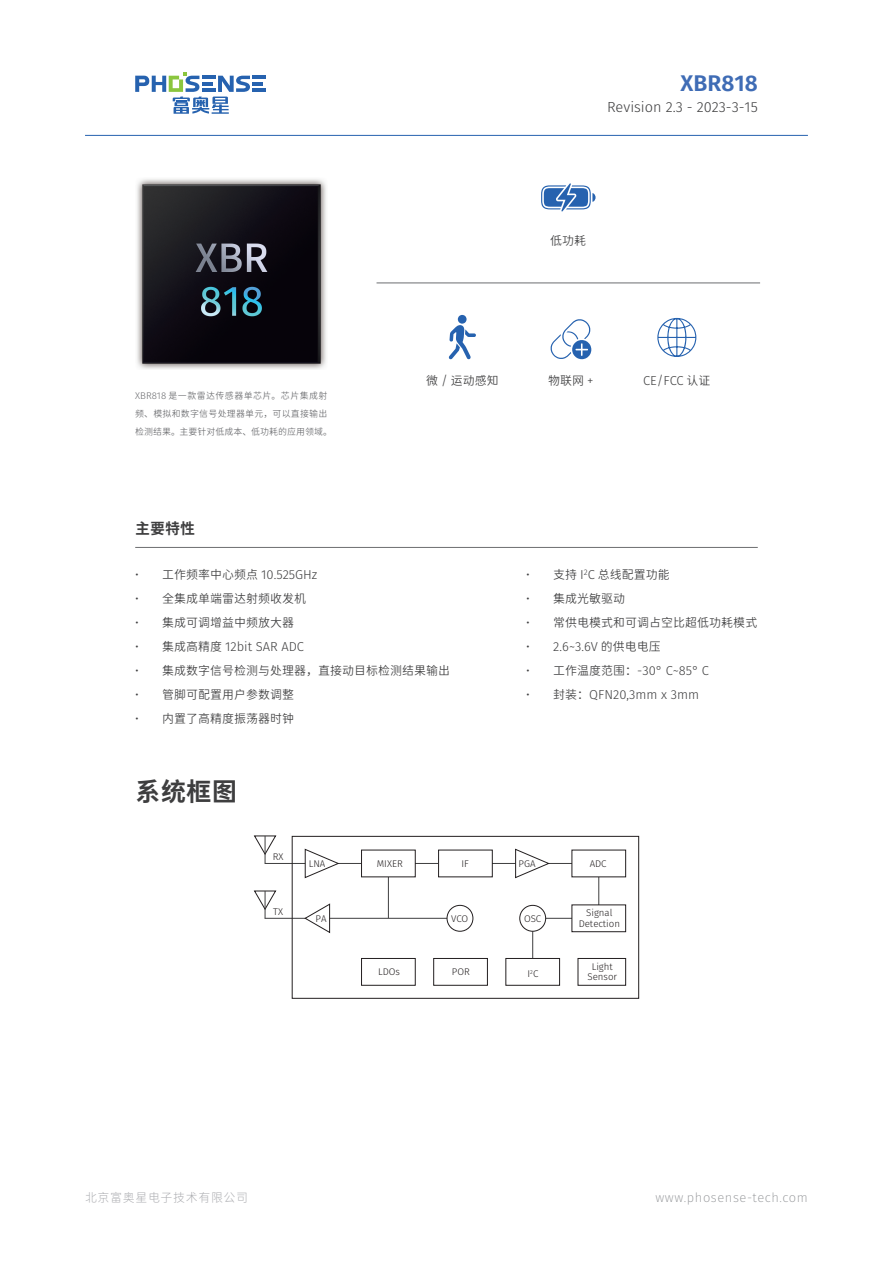
<style>
.page{position:relative;width:893px;height:1263px;background:#fff}
.page>*{position:absolute;margin:0;border:0;box-sizing:border-box;transform-origin:0 0}
.t1{font:700 25.5px "Glow Sans SC";color:#3e3e3f}
.t2{font:700 21px "Glow Sans SC";color:#3f6cb5}
.t3{font:700 15px "Glow Sans SC";color:#3e3e3f}
.t4{font:13.5px "Glow Sans SC";color:#3e3e3f}
.t5{font:12px/24px "Glow Sans SC";color:#3e3e3f}
.t6{font:300 12px "Glow Sans SC";letter-spacing:.05em;color:#939598}
.t7{font:300 12px "Glow Sans SC";letter-spacing:.05em;color:#a8a9ad}
.t8{font:9px/18px "Glow Sans SC";letter-spacing:.02em;color:#6c6d70}
.t9{font:9px/10.8px "Glow Sans SC";color:#231f20;text-align:center}
</style>
<div class="page">
<hr style="left:85px;top:135px;width:723px;height:1px;background:#2662af">
<hr style="left:252px;top:76px;width:14px;height:3px;background:#2662af">
<hr style="left:252px;top:88px;width:14px;height:4px;background:#2662af">
<svg style="left:135px;top:72px;width:128px;height:42px"></svg>
<hr style="left:135px;top:547px;width:623px;height:1px;background:#6c6d70">
<hr style="left:377px;top:283px;width:383px;height:1px;background:#6c6d70">
<svg style="left:550px;top:319px;width:41px;height:40px"></svg>
<svg style="left:449px;top:314px;width:27px;height:45px"></svg>
<svg style="left:657px;top:318px;width:39px;height:39px"></svg>
<svg style="left:541px;top:183px;width:55px;height:28px"></svg>
<img style="left:137px;top:179px;width:189px;height:190px">
<hr style="left:265px;top:863px;width:348px;height:1px;background:#3e3e3f">
<hr style="left:598px;top:863px;width:1px;height:59px;background:#3e3e3f">
<hr style="left:388px;top:863px;width:1px;height:55px;background:#3e3e3f">
<hr style="left:532px;top:909px;width:1px;height:54px;background:#3e3e3f">
<hr style="left:265px;top:918px;width:195px;height:1px;background:#3e3e3f">
<hr style="left:533px;top:918px;width:69px;height:1px;background:#3e3e3f">
<svg style="left:304px;top:903px;width:26px;height:30px"></svg>
<svg style="left:515px;top:848px;width:34px;height:31px"></svg>
<svg style="left:304px;top:848px;width:35px;height:31px"></svg>
<div style="left:447px;top:905px;width:26px;height:26px;background:#fff;border-radius:50%"></div>
<div style="left:447px;top:905px;width:26px;height:27px;border:1px solid #231f20;border-radius:50%"></div>
<div style="left:520px;top:905px;width:26px;height:26px;background:#fff;border-radius:50%"></div>
<div style="left:519px;top:905px;width:27px;height:27px;border:1px solid #231f20;border-radius:50%"></div>
<div style="left:578px;top:958px;width:48px;height:28px;border:1px solid #231f20"></div>
<div style="left:572px;top:905px;width:54px;height:27px;background:#fff"></div>
<div style="left:571px;top:904px;width:55px;height:28px;border:1px solid #231f20"></div>
<div style="left:361px;top:850px;width:54px;height:27px;background:#fff"></div>
<div style="left:361px;top:850px;width:55px;height:27px;border:1px solid #231f20"></div>
<div style="left:439px;top:850px;width:53px;height:27px;background:#fff"></div>
<div style="left:438px;top:850px;width:55px;height:27px;border:1px solid #231f20"></div>
<div style="left:572px;top:850px;width:54px;height:27px;background:#fff"></div>
<div style="left:361px;top:958px;width:55px;height:28px;border:1px solid #231f20"></div>
<div style="left:433px;top:958px;width:55px;height:28px;border:1px solid #231f20"></div>
<div style="left:506px;top:958px;width:54px;height:27px;background:#fff"></div>
<div style="left:505px;top:958px;width:55px;height:28px;border:1px solid #231f20"></div>
<div style="left:292px;top:836px;width:347px;height:163px;border:1px solid #231f20"></div>
<svg style="left:253px;top:835px;width:24px;height:28px"></svg>
<svg style="left:253px;top:890px;width:24px;height:28px"></svg>
<p class="t8" style="left:135px;top:388px;width:198px">XBR818 是一款雷达传感器单芯片。芯片集成射频、模拟和数字信号处理器单元，可以直接输出检测结果。主要针对低成本、低功耗的应用领域。</p>
<p class="t3" style="left:135px;top:519px;width:61px">主要特性</p>
<h2 class="t2" style="left:681px;top:70px;width:79px">XBR818</h2>
<p class="t4" style="left:607px;top:99px;width:152px">Revision 2.3 - 2023-3-15</p>
<p class="t5" style="left:550px;top:230px;width:37px">低功耗</p>
<p class="t5" style="left:426px;top:370px;width:74px">微 / 运动感知</p>
<p class="t5" style="left:548px;top:370px;width:47px">物联网 +</p>
<p class="t5" style="left:643px;top:370px;width:69px">CE/FCC 认证</p>
<p class="t5" style="left:135px;top:564px;width:316px">· 工作频率中心频点 10.525GHz<br>· 全集成单端雷达射频收发机<br>· 集成可调增益中频放大器<br>· 集成高精度 12bit SAR ADC<br>· 集成数字信号检测与处理器，直接动目标检测结果输出· 管脚可配置用户参数调整<br>· 内置了高精度振荡器时钟</p>
<p class="t5" style="left:526px;top:564px;width:233px">· 支持 I<sup>2</sup>C 总线配置功能<br>· 集成光敏驱动<br>· 常供电模式和可调占空比超低功耗模式· 2.6~3.6V 的供电电压<br>· 工作温度范围：-30° C~85° C<br>· 封装：QFN20,3mm x 3mm</p>
<h1 class="t1" style="left:135px;top:775px;width:103px">系统框图</h1>
<p class="t9" style="left:273px;top:852px;width:12px">RX</p>
<p class="t9" style="left:273px;top:907px;width:11px">TX</p>
<p class="t9" style="left:309px;top:859px;width:18px">LNA</p>
<p class="t9" style="left:519px;top:859px;width:19px">PGA</p>
<p class="t9" style="left:377px;top:859px;width:27px">MIXER</p>
<p class="t9" style="left:461px;top:859px;width:9px">IF</p>
<p class="t9" style="left:590px;top:859px;width:18px">ADC</p>
<p class="t9" style="left:316px;top:914px;width:13px">PA</p>
<p class="t9" style="left:451px;top:914px;width:19px">VCO</p>
<p class="t9" style="left:524px;top:914px;width:19px">OSC</p>
<p class="t9" style="left:378px;top:967px;width:23px">LDOs</p>
<p class="t9" style="left:452px;top:967px;width:19px">POR</p>
<p class="t9" style="left:528px;top:969px;width:12px">I<sup>2</sup>C</p>
<p class="t9" style="left:579px;top:908px;width:43px">Signal<br>Detection</p>
<p class="t9" style="left:587px;top:962px;width:31px">Light<br>Sensor</p>
<p class="t7" style="left:85px;top:1190px;width:165px">北京富奥星电子技术有限公司</p>
<p class="t6" style="left:655px;top:1190px;width:154px">www.phosense-tech.com</p>
</div>
